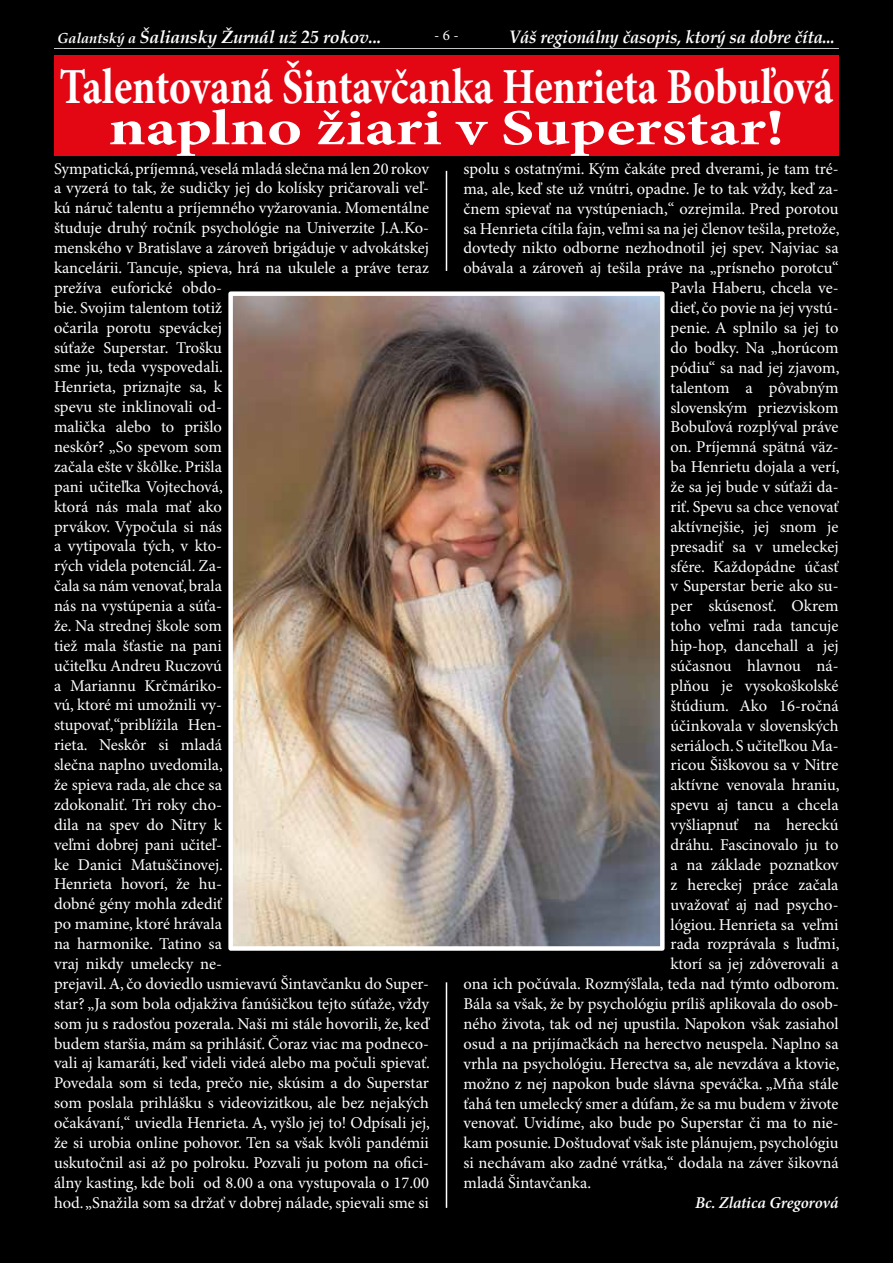
<style>
.page{position:relative;width:893px;height:1263px;background:#000}
.page>*{position:absolute;margin:0;border:0;box-sizing:border-box;transform-origin:0 0}
.t1{font:700 50.55px/41.4px "Minion Pro";color:#fff;text-align:center;scale:.83 1}
.t2{font:italic 700 18px "Book Antiqua";letter-spacing:-.01em;color:#fff;scale:.93 1}
.t3{font:italic 700 17.7px "Book Antiqua";letter-spacing:-.01em;color:#fff}
.t4{font:16.5px/20px "Minion Pro";color:#fff}
.t5{font:italic 600 16.5px "Minion Pro";letter-spacing:-.005em;color:#fff}
.t6{font:15px "Minion Pro";color:#fff}
.s1{font-size:14.55px}
</style>
<div class="page">
<div style="left:54px;top:55px;width:785px;height:100px;background:#e30613"></div>
<img style="left:233px;top:296px;width:427px;height:650px">
<div style="left:228px;top:291px;width:437px;height:660px;border:4px solid #fff"></div>
<hr style="left:446px;top:171px;width:1px;height:100px;background:#fff">
<hr style="left:446px;top:982px;width:1px;height:226px;background:#fff">
<hr style="left:54px;top:47px;width:785px;height:2px;background:#fff">
<div style="left:54px;top:24px;width:785px;height:24px;background:#000"></div>
<p class="t3" style="left:57px;top:24px;width:326px"><span class="s1">Galantský a</span> Šaliansky Žurnál už 25 rokov...</p>
<p class="t6" style="left:434px;top:26px;width:26px">- 6 -</p>
<p class="t2" style="left:509px;top:24px;width:352px">Váš regionálny časopis, ktorý sa dobre číta...</p>
<h1 class="t1" style="left:60px;top:68px;width:934px">Talentovaná Šintavčanka Henrieta Bobuľová naplno žiari v Superstar!</h1>
<p class="t4" style="left:54px;top:159px;width:377px">Sympatická, príjemná, veselá mladá slečna má len 20 rokov a vyzerá to tak, že sudičky jej do kolísky pričarovali veľ&shy;kú náruč talentu a príjemného vyžarovania. Momentálne študuje druhý ročník psychológie na Univerzite J.A.Ko&shy;menského v Bratislave a zároveň brigáduje v advokátskej kancelárii. Tancuje, spieva, hrá na ukulele a práve teraz prežíva euforické obdo-<br>bie. Svojim talentom totiž<br>očarila porotu speváckej<br>súťaže Superstar. Trošku<br>sme ju, teda vyspovedali.<br>Henrieta, priznajte sa, k<br>spevu ste inklinovali od-<br>malička alebo to prišlo<br>neskôr? „So spevom som<br>začala ešte v škôlke. Prišla<br>pani učiteľka Vojtechová,<br>ktorá nás mala mať ako<br>prvákov. Vypočula si nás<br>a vytipovala tých, v kto-<br>rých videla potenciál. Za-<br>čala sa nám venovať, brala<br>nás na vystúpenia a súťa-<br>že. Na strednej škole som<br>tiež mala šťastie na pani<br>učiteľku Andreu Ruczovú<br>a Mariannu Krčmáriko-<br>vú, ktoré mi umožnili vy-<br>stupovať,“priblížila Hen-<br>rieta. Neskôr si mladá<br>slečna naplno uvedomila,<br>že spieva rada, ale chce sa<br>zdokonaliť. Tri roky cho-<br>dila na spev do Nitry k<br>veľmi dobrej pani učiteľ-<br>ke Danici Matuščinovej.<br>Henrieta hovorí, že hu-<br>dobné gény mohla zdediť<br>po mamine, ktoré hrávala<br>na harmonike. Tatino sa<br>vraj nikdy umelecky ne-<br>prejavil. A, čo doviedlo usmievavú Šintavčanku do Super&shy;star? „Ja som bola odjakživa fanúšičkou tejto súťaže, vždy som ju s radosťou pozerala. Naši mi stále hovorili, že, keď budem staršia, mám sa prihlásiť. Čoraz viac ma podneco&shy;vali aj kamaráti, keď videli videá alebo ma počuli spievať.<br>Povedala som si teda, prečo nie, skúsim a do Superstar som poslala prihlášku s videovizitkou, ale bez nejakých očakávaní,“ uviedla Henrieta. A, vyšlo jej to! Odpísali jej, že si urobia online pohovor. Ten sa však kvôli pandémii uskutočnil asi až po polroku. Pozvali ju potom na ofici&shy;álny kasting, kde boli od 8.00 a ona vystupovala o 17.00 hod. „Snažila som sa držať v dobrej nálade, spievali sme si</p>
<p class="t4" style="left:463px;top:159px;width:377px">spolu s ostatnými. Kým čakáte pred dverami, je tam tré-</p>
<p class="t4" style="left:463px;top:179px;width:377px">ma, ale, keď ste už vnútri, opadne. Je to tak vždy, keď za-</p>
<p class="t4" style="left:463px;top:199px;width:377px">čnem spievať na vystúpeniach,“ ozrejmila. Pred porotou</p>
<p class="t4" style="left:463px;top:219px;width:377px">sa Henrieta cítila fajn, veľmi sa na jej členov tešila, pretože,</p>
<p class="t4" style="left:463px;top:239px;width:377px">dovtedy nikto odborne nezhodnotil jej spev. Najviac sa</p>
<p class="t4" style="left:463px;top:259px;width:377px">obávala a zároveň aj tešila práve na „prísneho porotcu“</p>
<p class="t4" style="left:671px;top:279px;width:170px">Pavla Haberu, chcela ve-</p>
<p class="t4" style="left:671px;top:298px;width:170px">dieť, čo povie na jej vystú-</p>
<p class="t4" style="left:671px;top:318px;width:169px">penie. A splnilo sa jej to</p>
<p class="t4" style="left:671px;top:338px;width:170px">do bodky. Na „horúcom</p>
<p class="t4" style="left:671px;top:358px;width:170px">pódiu“ sa nad jej zjavom,</p>
<p class="t4" style="left:671px;top:378px;width:169px">talentom a pôvabným</p>
<p class="t4" style="left:671px;top:398px;width:170px">slovenským priezviskom</p>
<p class="t4" style="left:671px;top:418px;width:169px">Bobuľová rozplýval práve</p>
<p class="t4" style="left:671px;top:438px;width:170px">on. Príjemná spätná väz-</p>
<p class="t4" style="left:671px;top:458px;width:170px">ba Henrietu dojala a verí,</p>
<p class="t4" style="left:671px;top:477px;width:170px">že sa jej bude v súťaži da-</p>
<p class="t4" style="left:671px;top:497px;width:170px">riť. Spevu sa chce venovať</p>
<p class="t4" style="left:671px;top:517px;width:169px">aktívnejšie, jej snom je</p>
<p class="t4" style="left:671px;top:537px;width:170px">presadiť sa v umeleckej</p>
<p class="t4" style="left:671px;top:557px;width:169px">sfére. Každopádne účasť</p>
<p class="t4" style="left:671px;top:577px;width:169px">v Superstar berie ako su-</p>
<p class="t4" style="left:671px;top:597px;width:170px">per skúsenosť. Okrem</p>
<p class="t4" style="left:671px;top:617px;width:170px">toho veľmi rada tancuje</p>
<p class="t4" style="left:671px;top:636px;width:169px">hip-hop, dancehall a jej</p>
<p class="t4" style="left:671px;top:656px;width:170px">súčasnou hlavnou ná-</p>
<p class="t4" style="left:671px;top:676px;width:169px">plňou je vysokoškolské</p>
<p class="t4" style="left:671px;top:696px;width:169px">štúdium. Ako 16-ročná</p>
<p class="t4" style="left:671px;top:716px;width:169px">účinkovala v slovenských</p>
<p class="t4" style="left:671px;top:736px;width:170px">seriáloch. S učiteľkou Ma-</p>
<p class="t4" style="left:671px;top:756px;width:169px">ricou Šiškovou sa v Nitre</p>
<p class="t4" style="left:671px;top:776px;width:170px">aktívne venovala hraniu,</p>
<p class="t4" style="left:671px;top:796px;width:169px">spevu aj tancu a chcela</p>
<p class="t4" style="left:671px;top:815px;width:170px">vyšliapnuť na hereckú</p>
<p class="t4" style="left:671px;top:835px;width:170px">dráhu. Fascinovalo ju to</p>
<p class="t4" style="left:671px;top:855px;width:169px">a na základe poznatkov</p>
<p class="t4" style="left:671px;top:875px;width:169px">z hereckej práce začala</p>
<p class="t4" style="left:671px;top:895px;width:170px">uvažovať aj nad psycho-</p>
<p class="t4" style="left:671px;top:915px;width:170px">lógiou. Henrieta sa veľmi</p>
<p class="t4" style="left:671px;top:935px;width:170px">rada rozprávala s ľuďmi,</p>
<p class="t4" style="left:671px;top:955px;width:169px">ktorí sa jej zdôverovali a</p>
<p class="t4" style="left:463px;top:974px;width:377px">ona ich počúvala. Rozmýšľala, teda nad týmto odborom.</p>
<p class="t4" style="left:463px;top:994px;width:377px">Bála sa však, že by psychológiu príliš aplikovala do osob-</p>
<p class="t4" style="left:463px;top:1014px;width:377px">ného života, tak od nej upustila. Napokon však zasiahol</p>
<p class="t4" style="left:463px;top:1034px;width:377px">osud a na prijímačkách na herectvo neuspela. Naplno sa</p>
<p class="t4" style="left:463px;top:1054px;width:377px">vrhla na psychológiu. Herectva sa, ale nevzdáva a ktovie,</p>
<p class="t4" style="left:463px;top:1074px;width:376px">možno z nej napokon bude slávna speváčka. „Mňa stále</p>
<p class="t4" style="left:463px;top:1094px;width:377px">ťahá ten umelecký smer a dúfam, že sa mu budem v živote</p>
<p class="t4" style="left:463px;top:1114px;width:377px">venovať. Uvidíme, ako bude po Superstar či ma to nie-</p>
<p class="t4" style="left:463px;top:1134px;width:377px">kam posunie. Doštudovať však iste plánujem, psychológiu</p>
<p class="t4" style="left:463px;top:1153px;width:377px">si nechávam ako zadné vrátka,“ dodala na záver šikovná</p>
<p class="t4" style="left:463px;top:1173px;width:129px">mladá Šintavčanka.</p>
<p class="t5" style="left:695px;top:1193px;width:145px">Bc. Zlatica Gregorová</p>
</div>
